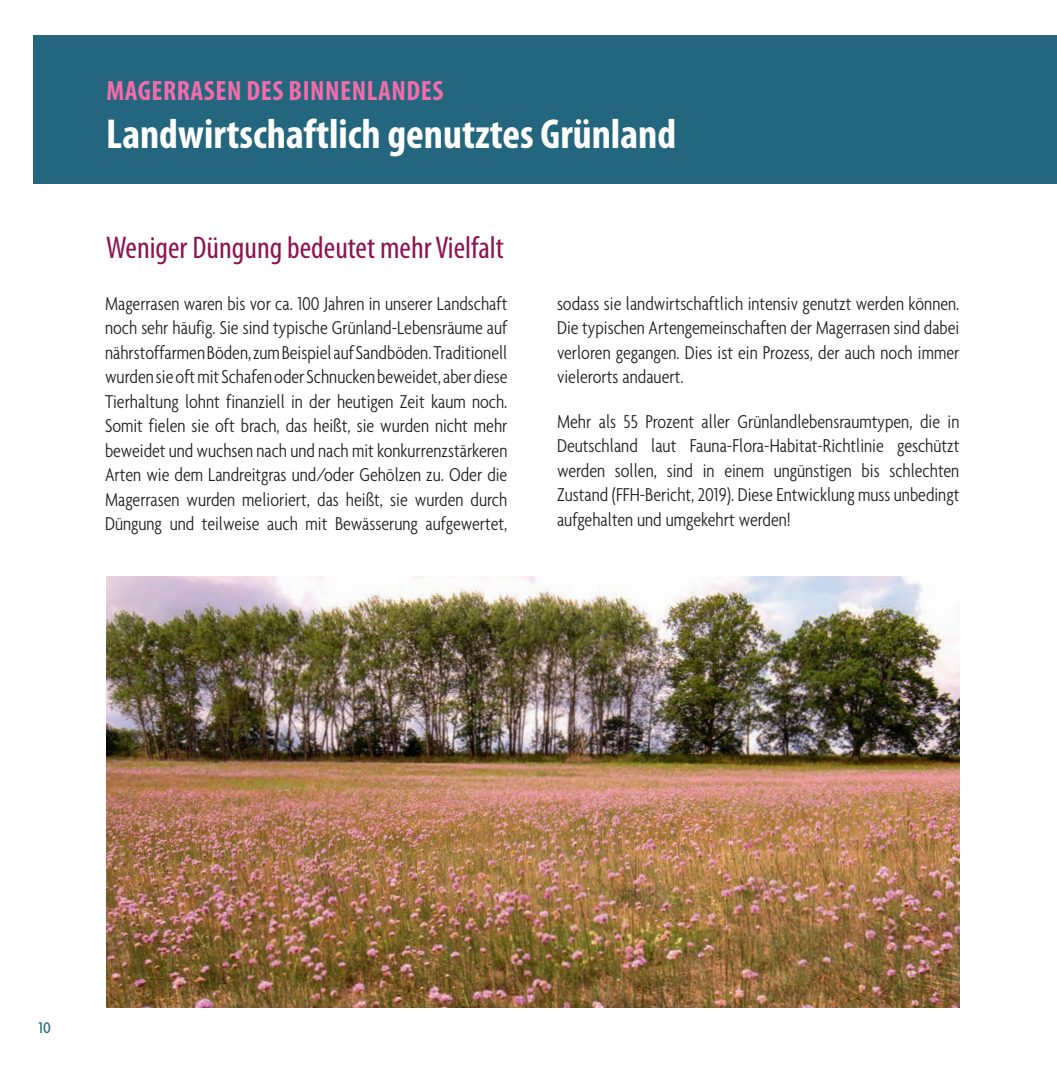
<style>
.page{position:relative;width:1057px;height:1072px;background:#fff}
.page>*{position:absolute;margin:0;border:0;box-sizing:border-box;transform-origin:0 0}
.t1{font:700 condensed 42px "Myriad Pro";color:#fff}
.t2{font:condensed 31.5px "Myriad Pro";color:#8d1451}
.t3{font:700 condensed 28px "Myriad Pro";letter-spacing:.02em;color:#f16daa}
.t4{font:300 condensed 20.12px/24.5px "Agenda";color:#231f20;text-align:justify}
.t5{font:500 condensed 16.62px "Agenda";color:#23667d}
</style>
<div class="page">
<div style="left:33px;top:35px;width:1024px;height:149px;background:#23667d"></div>
<img style="left:106px;top:576px;width:853px;height:431px">
<h3 class="t3" style="left:106px;top:73px;width:339px">MAGERRASEN DES BINNENLANDES</h3>
<h1 class="t1" style="left:106px;top:108px;width:571px">Landwirtschaftlich genutztes Grünland</h1>
<h2 class="t2" style="left:106px;top:229px;width:399px">Weniger Düngung bedeutet mehr Vielfalt</h2>
<p class="t4" style="left:105px;top:291px;width:404px">Magerrasen waren bis vor ca. 100 Jahren in unserer Landschaft noch sehr häufig. Sie sind typische Grünland-Lebensräume auf nährstoffarmen Böden, zum Beispiel auf Sandböden. Traditionell wurden sie oft mit Schafen oder Schnucken beweidet, aber diese Tierhaltung lohnt finanziell in der heutigen Zeit kaum noch.<br>Somit fielen sie oft brach, das heißt, sie wurden nicht mehr beweidet und wuchsen nach und nach mit konkurrenzstärkeren Arten wie dem Landreitgras und/oder Gehölzen zu. Oder die Magerrasen wurden melioriert, das heißt, sie wurden durch Düngung und teilweise auch mit Bewässerung aufgewertet,</p>
<p class="t4" style="left:557px;top:291px;width:404px">sodass sie landwirtschaftlich intensiv genutzt werden können.<br>Die typischen Artengemeinschaften der Magerrasen sind dabei verloren gegangen. Dies ist ein Prozess, der auch noch immer vielerorts andauert.</p>
<p class="t4" style="left:557px;top:408px;width:404px">Mehr als 55 Prozent aller Grünlandlebensraumtypen, die in Deutschland laut Fauna-Flora-Habitat-Richtlinie geschützt werden sollen, sind in einem ungünstigen bis schlechten Zustand (FFH-Bericht, 2019). Diese Entwicklung muss unbedingt aufgehalten und umgekehrt werden!</p>
<p class="t5" style="left:39px;top:1017px;width:14px">10</p>
</div>
